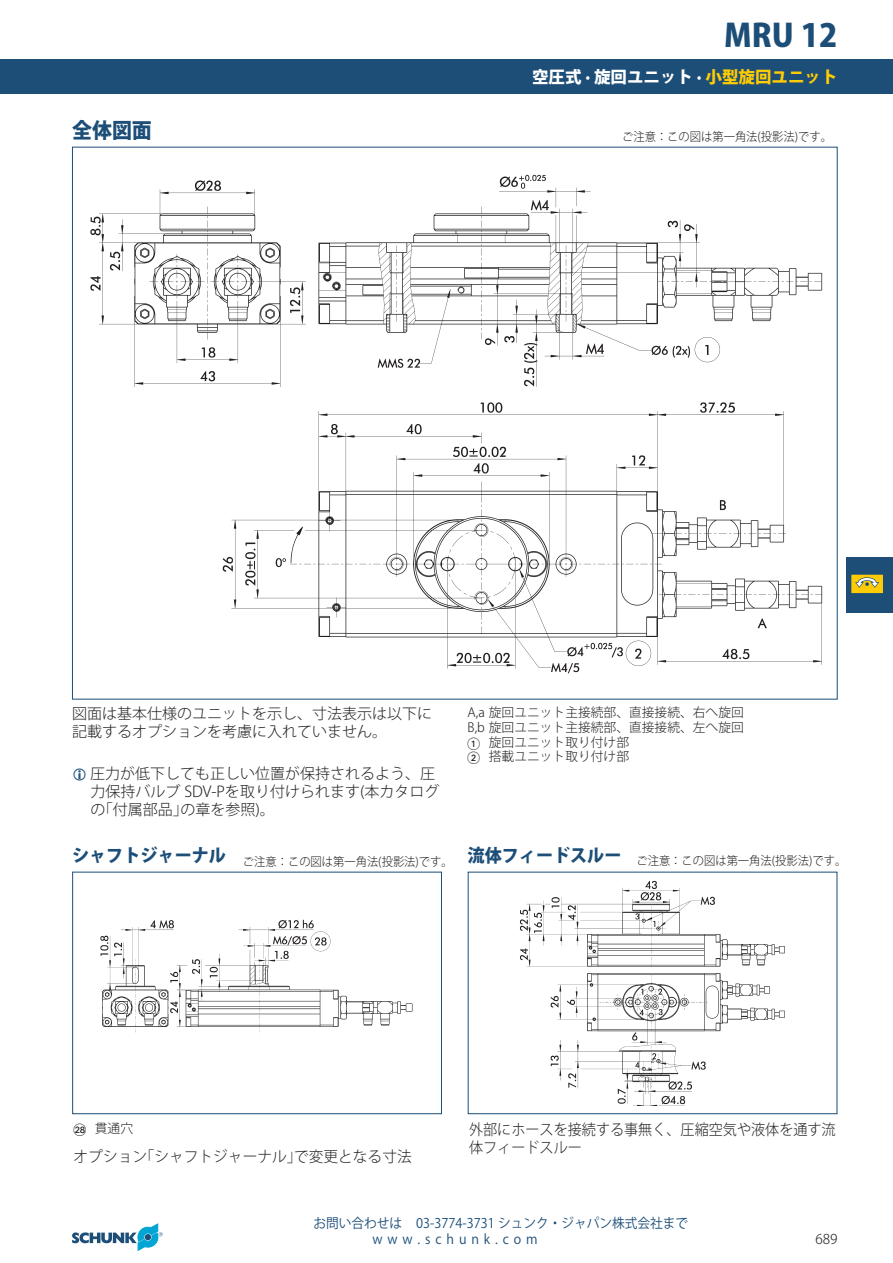
<style>
.page{position:relative;width:893px;height:1263px;background:#fff}
.page>*{position:absolute;margin:0;border:0;box-sizing:border-box;transform-origin:0 0}
.t1{font:31.5px "Koz Go Std Heavy 90 pv RKSJ H";color:#1c4e78}
.t2{font:21px "Koz Go Std Heavy 90 pv RKSJ H";color:#1c4e78;scale:.95 1}
.t3{font:18px "Koz Go Std Heavy 90 pv RKSJ H";color:#1c4e78;scale:.95 1}
.t4{font:16.5px "Koz Go Std Heavy 90 pv RKSJ H";color:#fff}
.t5{font:15px/18px "Koz Go Std Light 90 pv RKSJ H";color:#231f20}
.t6{font:15px/18px "Koz Go Std Light 90 pv RKSJ H";color:#231f20;scale:.94 1}
.t7{font:13.5px "Koz Go Std Light 90 pv RKSJ H";color:#231f20}
.t8{font:13.35px "Koz Go Std Regular 90 pv RKSJ H";color:#1c4e78;scale:.95 1}
.t9{font:13.35px "Koz Go Std Regular 90 pv RKSJ H";letter-spacing:.385em;color:#1c4e78;scale:.95 1}
.t10{font:12.75px/14.7px "Koz Go Std Light 90 pv RKSJ H";color:#231f20}
.t11{font:12px "Koz Go Std Light 90 pv RKSJ H";color:#231f20;scale:.94 1}
.s1{color:#ffcb04}
.s2{font-family:"Deco Numbers LH Circle"}
</style>
<div class="page">
<div style="left:846px;top:557px;width:47px;height:55px;background:#1c4e78"></div>
<svg style="left:851px;top:575px;width:32px;height:18px"></svg>
<svg style="left:72px;top:1223px;width:91px;height:28px"></svg>
<div style="left:0;top:60px;width:893px;height:34px;background:#1c4e78"></div>
<img style="left:90px;top:174px;width:733px;height:500px">
<div style="left:72px;top:872px;width:370px;height:242px;border:1px solid #1c4e78"></div>
<div style="left:468px;top:872px;width:369px;height:242px;border:1px solid #1c4e78"></div>
<img style="left:100px;top:919px;width:313px;height:114px">
<img style="left:519px;top:880px;width:266px;height:226px">
<h2 class="t2" style="left:72px;top:122px;width:85px">全体図面</h2>
<h1 class="t1" style="left:724px;top:24px;width:115px">MRU 12</h1>
<p class="t4" style="left:532px;top:70px;width:307px">空圧式 · 旋回ユニット · <span class="s1">小型旋回ユニット</span></p>
<p class="t11" style="left:622px;top:132px;width:225px">ご注意：この図は第一角法(投影法)です。</p>
<p class="t5" style="left:72px;top:706px;width:361px">図面は基本仕様のユニットを示し、寸法表示は以下に記載するオプションを考慮に入れていません。</p>
<p class="t10" style="left:468px;top:707px;width:278px">A,a 旋回ユニット主接続部、直接接続、右へ旋回<br>B,b 旋回ユニット主接続部、直接接続、左へ旋回<br><span class="s2">1</span> 旋回ユニット取り付け部<br><span class="s2">2</span> 搭載ユニット取り付け部</p>
<p class="t5" style="left:90px;top:766px;width:351px">圧力が低下しても正しい位置が保持されるよう、圧力保持バルブ SDV-Pを取り付けられます(本カタログの｢付属部品｣の章を参照)。</p>
<p class="t3" style="left:72px;top:849px;width:164px">シャフトジャーナル</p>
<p class="t3" style="left:468px;top:849px;width:164px">流体フィードスルー</p>
<p class="t11" style="left:243px;top:857px;width:225px">ご注意：この図は第一角法(投影法)です。</p>
<p class="t11" style="left:636px;top:856px;width:225px">ご注意：この図は第一角法(投影法)です。</p>
<p class="t10" style="left:74px;top:1122px;width:61px"><span class="s2">BR</span> 貫通穴</p>
<p class="t5" style="left:74px;top:1149px;width:340px">オプション｢シャフトジャーナル｣で変更となる寸法</p>
<p class="t6" style="left:469px;top:1122px;width:391px">外部にホースを接続する事無く、圧縮空気や液体を通す流体フィードスルー</p>
<p class="t8" style="left:313px;top:1218px;width:396px">お問い合わせは　03-3774-3731 シュンク・ジャパン株式会社まで</p>
<p class="t9" style="left:372px;top:1234px;width:175px">www.schunk.com</p>
<p class="t7" style="left:815px;top:1234px;width:24px">689</p>
</div>
